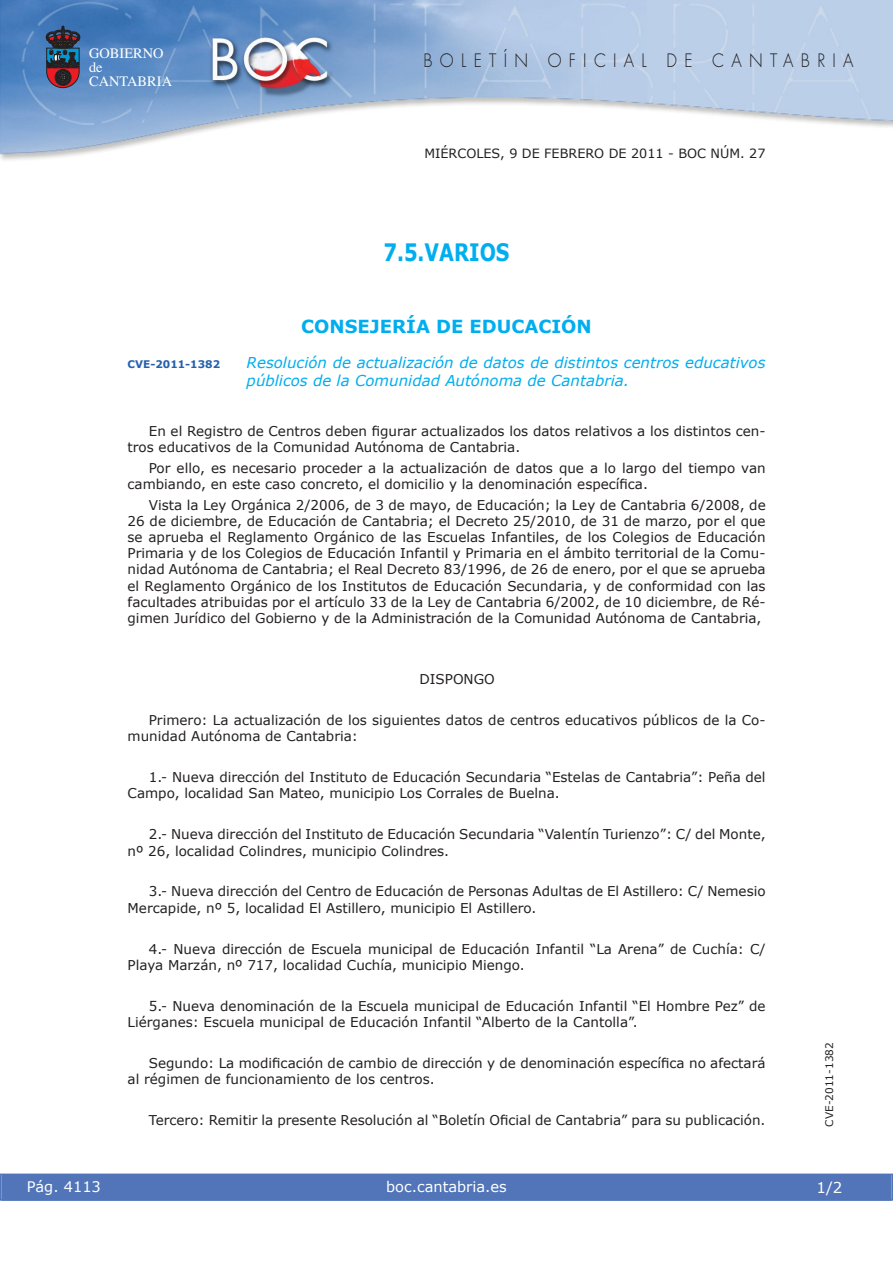
<style>
.page{position:relative;width:893px;height:1263px;background:#fff}
.page>*{position:absolute;margin:0;border:0;box-sizing:border-box;transform-origin:0 0}
.t1{font:700 24px "Verdana";color:#00aeef;scale:.8 1}
.t2{font:300 18px "Futura";letter-spacing:.45em;color:#231f20;scale:.9 1}
.t3{font:700 18px "Verdana";color:#00aeef}
.t4{font:italic 15px/18px "Verdana";color:#00aeef}
.t5{font:15px "Verdana";color:#fff}
.t6{font:14.55px "Verdana";color:#fff}
.t7{font:14.4px/14.1px "Times";color:#fff}
.t8{font:13.5px/16.2px "Verdana";color:#231f20}
.t9{font:12.75px "Verdana";color:#231f20}
.t10{font:10.5px "Verdana";color:#231f20}
.t11{font:700 10.5px "Verdana";color:#2561ad}
</style>
<div class="page">
<img style="left:0;top:0;width:893px;height:161px">
<svg style="left:46px;top:26px;width:34px;height:62px;background:#464054"></svg>
<div style="left:1px;top:1174px;width:890px;height:27px;background:#5175b8"></div>
<div style="left:0;top:1174px;width:893px;height:27px;border:1px solid #5175b8"></div>
<p class="t7" style="left:89px;top:47px;width:85px">GOBIERNO de<br>CANTABRIA</p>
<h2 class="t2" style="left:423px;top:52px;width:479px">BOLETÍN OFICIAL DE CANTABRIA</h2>
<p class="t9" style="left:424px;top:145px;width:342px">MIÉRCOLES, 9 DE FEBRERO DE 2011 - BOC NÚM. 27</p>
<h1 class="t1" style="left:383px;top:237px;width:159px">7.5.VARIOS</h1>
<h2 class="t3" style="left:301px;top:315px;width:292px">CONSEJERÍA DE EDUCACIÓN</h2>
<p class="t11" style="left:128px;top:357px;width:94px">CVE-2011-1382</p>
<p class="t4" style="left:247px;top:353px;width:520px">Resolución de actualización de datos de distintos centros educativos públicos de la Comunidad Autónoma de Cantabria.</p>
<p class="t8" style="left:128px;top:423px;width:639px;text-indent:21px">En el Registro de Centros deben figurar actualizados los datos relativos a los distintos cen&shy;tros educativos de la Comunidad Autónoma de Cantabria.</p>
<p class="t8" style="left:128px;top:459px;width:639px;text-indent:21px">Por ello, es necesario proceder a la actualización de datos que a lo largo del tiempo van cambiando, en este caso concreto, el domicilio y la denominación específica.</p>
<p class="t8" style="left:128px;top:496px;width:640px;text-align:justify;text-indent:21px">Vista la Ley Orgánica 2/2006, de 3 de mayo, de Educación; la Ley de Cantabria 6/2008, de 26 de diciembre, de Educación de Cantabria; el Decreto 25/2010, de 31 de marzo, por el que se aprueba el Reglamento Orgánico de las Escuelas Infantiles, de los Colegios de Educación Primaria y de los Colegios de Educación Infantil y Primaria en el ámbito territorial de la Comu&shy;nidad Autónoma de Cantabria; el Real Decreto 83/1996, de 26 de enero, por el que se aprueba el Reglamento Orgánico de los Institutos de Educación Secundaria, y de conformidad con las facultades atribuidas por el artículo 33 de la Ley de Cantabria 6/2002, de 10 diciembre, de Ré&shy;gimen Jurídico del Gobierno y de la Administración de la Comunidad Autónoma de Cantabria,</p>
<p class="t8" style="left:419px;top:671px;width:77px">DISPONGO</p>
<p class="t8" style="left:128px;top:712px;width:639px;text-indent:21px">Primero: La actualización de los siguientes datos de centros educativos públicos de la Co&shy;munidad Autónoma de Cantabria:</p>
<p class="t8" style="left:128px;top:769px;width:639px;text-indent:21px">1.- Nueva dirección del Instituto de Educación Secundaria “Estelas de Cantabria”: Peña del<br>Campo, localidad San Mateo, municipio Los Corrales de Buelna.</p>
<p class="t8" style="left:128px;top:826px;width:639px;text-indent:21px">2.- Nueva dirección del Instituto de Educación Secundaria “Valentín Turienzo”: C/ del Monte, nº 26, localidad Colindres, municipio Colindres.</p>
<p class="t8" style="left:128px;top:883px;width:639px;text-indent:21px">3.- Nueva dirección del Centro de Educación de Personas Adultas de El Astillero: C/ Nemesio<br>Mercapide, nº 5, localidad El Astillero, municipio El Astillero.</p>
<p class="t8" style="left:128px;top:940px;width:639px;text-indent:21px">4.- Nueva dirección de Escuela municipal de Educación Infantil “La Arena” de Cuchía: C/<br>Playa Marzán, nº 717, localidad Cuchía, municipio Miengo.</p>
<p class="t8" style="left:128px;top:997px;width:639px;text-indent:21px">5.- Nueva denominación de la Escuela municipal de Educación Infantil “El Hombre Pez” de<br>Liérganes: Escuela municipal de Educación Infantil “Alberto de la Cantolla”.</p>
<p class="t8" style="left:128px;top:1054px;width:639px;text-indent:21px">Segundo: La modificación de cambio de dirección y de denominación específica no afectará al régimen de funcionamiento de los centros.</p>
<p class="t8" style="left:149px;top:1111px;width:618px">Tercero: Remitir la presente Resolución al “Boletín Oficial de Cantabria” para su publicación.</p>
<p class="t10" style="left:823px;top:1127px;width:86px;rotate:-90deg">CVE-2011-1382</p>
<p class="t6" style="left:27px;top:1177px;width:76px">Pág. 4113</p>
<p class="t6" style="left:386px;top:1178px;width:122px">boc.cantabria.es</p>
<p class="t5" style="left:816px;top:1178px;width:27px">1/2</p>
</div>
